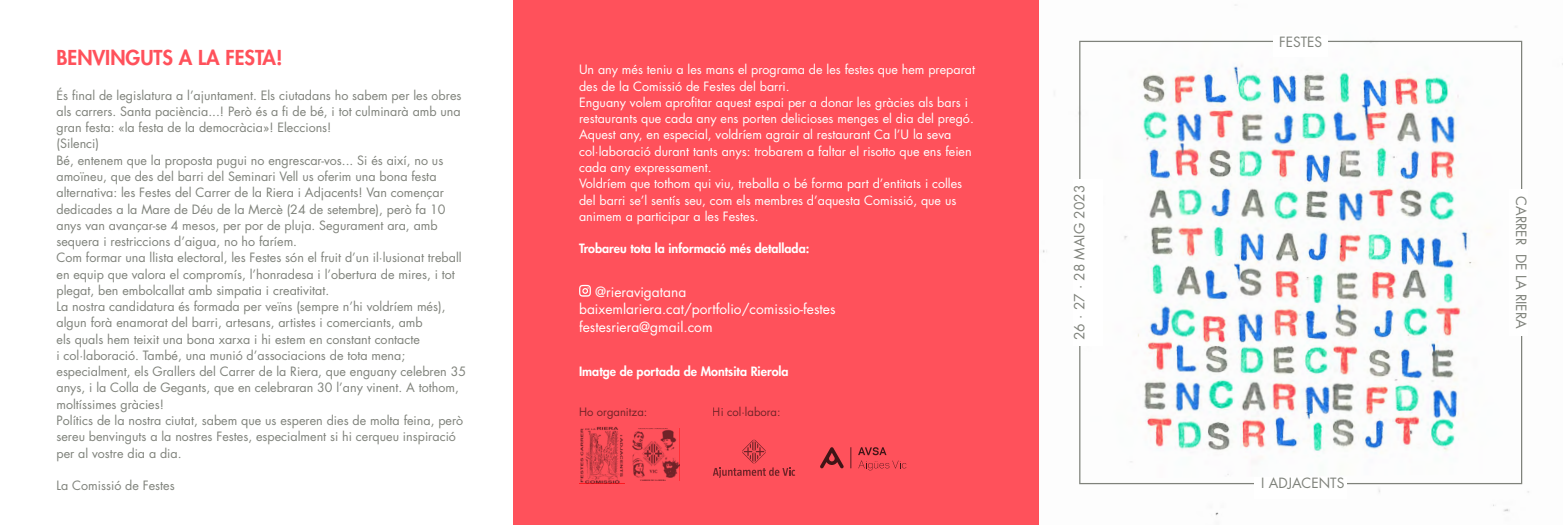
<style>
.page{position:relative;width:1563px;height:525px;background:#fff}
.page>*{position:absolute;margin:0;border:0;box-sizing:border-box;transform-origin:0 0}
.t1{font:800 20px "Futura Std";color:#ff515b}
.t2{font:13.75px/17.5px "Futura Std";color:#fff}
.t3{font:13.75px "Futura Std";color:#7f827b}
.t4{font:12.5px/16.2px "Futura Std";color:#7f827b}
.t5{font:12.5px/16.2px "Futura Std";color:#fff}
.t6{font:800 12.5px "Futura Std";color:#fff}
.t7{font:11.25px "Futura Std";color:#1a171c}
</style>
<div class="page">
<img style="left:1043px;top:4px;width:520px;height:512px">
<div style="left:1273px;top:35px;width:54px;height:22px;background:#fff"></div>
<div style="left:1073px;top:179px;width:29px;height:167px;background:#fff"></div>
<div style="left:514px;top:0;width:525px;height:524px;background:#ff515b"></div>
<svg style="left:579px;top:285px;width:12px;height:11px"></svg>
<img style="left:580px;top:426px;width:43px;height:57px">
<img style="left:632px;top:428px;width:47px;height:52px">
<svg style="left:713px;top:439px;width:82px;height:38px"></svg>
<div style="left:1509px;top:189px;width:18px;height:146px;background:#fff"></div>
<div style="left:1254px;top:476px;width:92px;height:22px;background:#fff"></div>
<svg style="left:858px;top:447px;width:48px;height:23px"></svg>
<svg style="left:850px;top:447px;width:1px;height:21px"></svg>
<svg style="left:820px;top:447px;width:24px;height:21px"></svg>
<h1 class="t1" style="left:57px;top:45px;width:227px">BENVINGUTS A LA FESTA!</h1>
<p class="t4" style="left:57px;top:87px;width:411px">És final de legislatura a l’ajuntament. Els ciutadans ho sabem per les obres als carrers. Santa paciència...! Però és a fi de bé, i tot culminarà amb una gran festa: «la festa de la democràcia»! Eleccions!<br>(Silenci)<br>Bé, entenem que la proposta pugui no engrescar-vos... Si és així, no us amoïneu, que des del barri del Seminari Vell us oferim una bona festa alternativa: les Festes del Carrer de la Riera i Adjacents! Van començar dedicades a la Mare de Déu de la Mercè (24 de setembre), però fa 10 anys van avançar-se 4 mesos, per por de pluja. Segurament ara, amb sequera i restriccions d’aigua, no ho faríem.<br>Com formar una llista electoral, les Festes són el fruit d’un il·lusionat treball en equip que valora el compromís, l’honradesa i l’obertura de mires, i tot plegat, ben embolcallat amb simpatia i creativitat.<br>La nostra candidatura és formada per veïns (sempre n’hi voldríem més), algun forà enamorat del barri, artesans, artistes i comerciants, amb<br>els quals hem teixit una bona xarxa i hi estem en constant contacte<br>i col·laboració. També, una munió d’associacions de tota mena; especialment, els Grallers del Carrer de la Riera, que enguany celebren 35 anys, i la Colla de Gegants, que en celebraran 30 l’any vinent. A tothom, moltíssimes gràcies!<br>Polítics de la nostra ciutat, sabem que us esperen dies de molta feina, però sereu benvinguts a la nostres Festes, especialment si hi cerqueu inspiració per al vostre dia a dia.</p>
<p class="t4" style="left:57px;top:477px;width:120px">La Comissió de Festes</p>
<p class="t5" style="left:579px;top:62px;width:397px">Un any més teniu a les mans el programa de les festes que hem preparat des de la Comissió de Festes del barri.<br>Enguany volem aprofitar aquest espai per a donar les gràcies als bars i restaurants que cada any ens porten delicioses menges el dia del pregó.<br>Aquest any, en especial, voldríem agrair al restaurant Ca l’U la seva col·laboració durant tants anys: trobarem a faltar el risotto que ens feien cada any expressament.<br>Voldríem que tothom qui viu, treballa o bé forma part d’entitats i colles del barri se’l sentís seu, com els membres d’aquesta Comissió, que us animem a participar a les Festes.</p>
<p class="t6" style="left:579px;top:241px;width:232px">Trobareu tota la informació més detallada:</p>
<p class="t2" style="left:579px;top:283px;width:258px;text-indent:16px">@rieravigatana baixemlariera.cat/portfolio/comissio-festes festesriera@gmail.com</p>
<p class="t6" style="left:579px;top:363px;width:211px">Imatge de portada de Montsita Rierola</p>
<p class="t7" style="left:579px;top:404px;width:70px">Ho organitza:</p>
<p class="t7" style="left:713px;top:404px;width:69px">Hi col·labora:</p>
<p class="t3" style="left:1070px;top:340px;width:157px;rotate:-90deg">26 · 27 · 28 MAIG 2023</p>
<p class="t3" style="left:1279px;top:33px;width:45px">FESTES</p>
<p class="t3" style="left:1261px;top:474px;width:85px">I ADJACENTS</p>
<p class="t3" style="left:1530px;top:196px;width:134px;rotate:90deg">CARRER DE LA RIERA</p>
</div>
